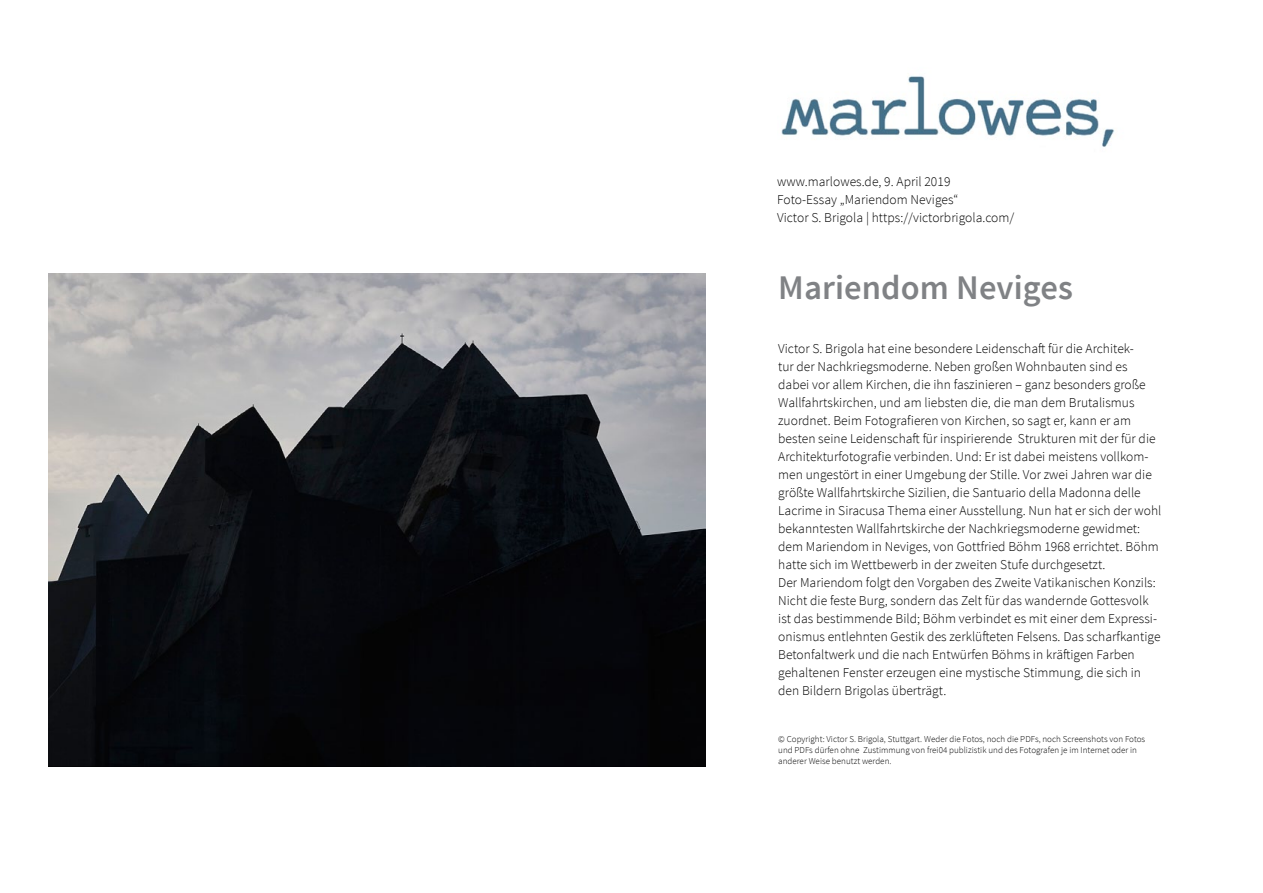
<style>
.page{position:relative;width:1263px;height:893px;background:#fff}
.page>*{position:absolute;margin:0;border:0;box-sizing:border-box;transform-origin:0 0}
.t1{font:600 34.5px "Source Sans Pro";letter-spacing:.005em;color:#808285}
.t2{font:300 13.5px/18px "Source Sans Pro";letter-spacing:.005em;color:#000}
.t3{font:300 9px/10.8px "Source Sans Pro";letter-spacing:.005em;color:#000}
</style>
<div class="page">
<img style="left:48px;top:273px;width:658px;height:493px">
<img style="left:781px;top:76px;width:334px;height:71px">
<p class="t2" style="left:777px;top:173px;width:239px">www.marlowes.de, 9. April 2019<br>Foto-Essay „Mariendom Neviges“<br>Victor S. Brigola | https://victorbrigola.com/</p>
<h1 class="t1" style="left:778px;top:266px;width:296px">Mariendom Neviges</h1>
<p class="t2" style="left:778px;top:340px;width:385px">Victor S. Brigola hat eine besondere Leidenschaft für die Architek-<br>tur der Nachkriegsmoderne. Neben großen Wohnbauten sind es dabei vor allem Kirchen, die ihn faszinieren – ganz besonders große Wallfahrtskirchen, und am liebsten die, die man dem Brutalismus zuordnet. Beim Fotografieren von Kirchen, so sagt er, kann er am besten seine Leidenschaft für inspirierende Strukturen mit der für die Architekturfotografie verbinden. Und: Er ist dabei meistens vollkom&shy;men ungestört in einer Umgebung der Stille. Vor zwei Jahren war die größte Wallfahrtskirche Sizilien, die Santuario della Madonna delle Lacrime in Siracusa Thema einer Ausstellung. Nun hat er sich der wohl bekanntesten Wallfahrtskirche der Nachkriegsmoderne gewidmet: dem Mariendom in Neviges, von Gottfried Böhm 1968 errichtet. Böhm hatte sich im Wettbewerb in der zweiten Stufe durchgesetzt.<br>Der Mariendom folgt den Vorgaben des Zweite Vatikanischen Konzils:<br>Nicht die feste Burg, sondern das Zelt für das wandernde Gottesvolk ist das bestimmende Bild; Böhm verbindet es mit einer dem Expressi&shy;onismus entlehnten Gestik des zerklüfteten Felsens. Das scharfkantige Betonfaltwerk und die nach Entwürfen Böhms in kräftigen Farben gehaltenen Fenster erzeugen eine mystische Stimmung, die sich in den Bildern Brigolas überträgt.</p>
<p class="t3" style="left:778px;top:734px;width:369px">© Copyright: Victor S. Brigola, Stuttgart. Weder die Fotos, noch die PDFs, noch Screenshots von Fotos und PDFs dürfen ohne Zustimmung von frei04 publizistik und des Fotografen je im Internet oder in anderer Weise benutzt werden.</p>
</div>
